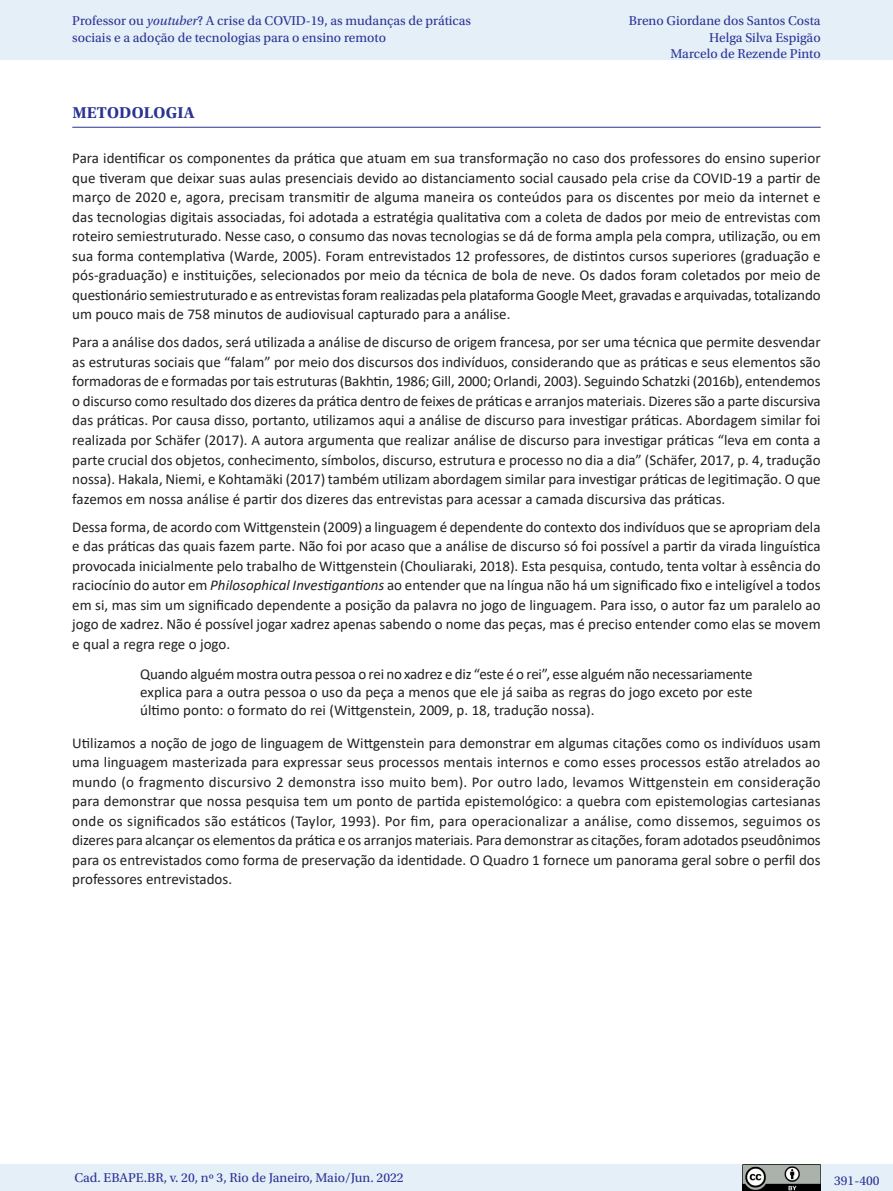
<style>
.page{position:relative;width:893px;height:1191px;background:#fff}
.page>*{position:absolute;margin:0;border:0;box-sizing:border-box;transform-origin:0 0}
._07_1_sub_1{font:700 16.5px "Utopia Std";letter-spacing:.01em;color:#2b3393}
._06_0_texto{font:15px/19.5px "Calibri";color:#231f20;text-align:justify}
._06_2_citação{font:15px/18px "Calibri";color:#231f20;text-align:justify}
.t1{font:13.5px/16.5px "Utopia Std";color:#2b3393}
.s1{font-style:italic}
</style>
<div class="page">
<div style="left:0;top:0;width:893px;height:60px;background:#e4eff8"></div>
<div style="left:0;top:1164px;width:893px;height:27px;background:#e4eff8"></div>
<img style="left:743px;top:1164px;width:78px;height:27px">
<hr style="left:72px;top:127px;width:749px;height:1px;background:#2b3393">
<p class="t1" style="left:72px;top:13px;width:400px">Professor ou <span class="s1">youtuber</span>? A crise da COVID-19, as mudanças de práticas sociais e a adoção de tecnologias para o ensino remoto</p>
<p class="t1" style="left:629px;top:13px;width:193px;text-align:right">Breno Giordane dos Santos Costa<br>Helga Silva Espigão<br>Marcelo de Rezende Pinto</p>
<p class="_07_1_sub_1" style="left:72px;top:103px;width:124px">METODOLOGIA</p>
<p class="_06_0_texto" style="left:72px;top:148px;width:750px">Para identificar os componentes da prática que atuam em sua transformação no caso dos professores do ensino superior que tiveram que deixar suas aulas presenciais devido ao distanciamento social causado pela crise da COVID-19 a partir de março de 2020 e, agora, precisam transmitir de alguma maneira os conteúdos para os discentes por meio da internet e das tecnologias digitais associadas, foi adotada a estratégia qualitativa com a coleta de dados por meio de entrevistas com roteiro semiestruturado. Nesse caso, o consumo das novas tecnologias se dá de forma ampla pela compra, utilização, ou em sua forma contemplativa (Warde, 2005). Foram entrevistados 12 professores, de distintos cursos superiores (graduação e pós-graduação) e instituições, selecionados por meio da técnica de bola de neve. Os dados foram coletados por meio de questionário semiestruturado e as entrevistas foram realizadas pela plataforma Google Meet, gravadas e arquivadas, totalizando um pouco mais de 758 minutos de audiovisual capturado para a análise.</p>
<p class="_06_0_texto" style="left:72px;top:332px;width:750px">Para a análise dos dados, será utilizada a análise de discurso de origem francesa, por ser uma técnica que permite desvendar as estruturas sociais que “falam” por meio dos discursos dos indivíduos, considerando que as práticas e seus elementos são formadoras de e formadas por tais estruturas (Bakhtin, 1986; Gill, 2000; Orlandi, 2003). Seguindo Schatzki (2016b), entendemos o discurso como resultado dos dizeres da prática dentro de feixes de práticas e arranjos materiais. Dizeres são a parte discursiva das práticas. Por causa disso, portanto, utilizamos aqui a análise de discurso para investigar práticas. Abordagem similar foi realizada por Schäfer (2017). A autora argumenta que realizar análise de discurso para investigar práticas “leva em conta a parte crucial dos objetos, conhecimento, símbolos, discurso, estrutura e processo no dia a dia” (Schäfer, 2017, p. 4, tradução nossa). Hakala, Niemi, e Kohtamäki (2017) também utilizam abordagem similar para investigar práticas de legitimação. O que fazemos em nossa análise é partir dos dizeres das entrevistas para acessar a camada discursiva das práticas.</p>
<p class="_06_0_texto" style="left:72px;top:516px;width:750px">Dessa forma, de acordo com Wittgenstein (2009) a linguagem é dependente do contexto dos indivíduos que se apropriam dela e das práticas das quais fazem parte. Não foi por acaso que a análise de discurso só foi possível a partir da virada linguística provocada inicialmente pelo trabalho de Wittgenstein (Chouliaraki, 2018). Esta pesquisa, contudo, tenta voltar à essência do raciocínio do autor em <span class="s1">Philosophical Investigantions</span> ao entender que na língua não há um significado fixo e inteligível a todos em si, mas sim um significado dependente a posição da palavra no jogo de linguagem. Para isso, o autor faz um paralelo ao jogo de xadrez. Não é possível jogar xadrez apenas sabendo o nome das peças, mas é preciso entender como elas se movem e qual a regra rege o jogo.</p>
<p class="_06_2_citação" style="left:140px;top:665px;width:614px">Quando alguém mostra outra pessoa o rei no xadrez e diz “este é o rei”, esse alguém não necessariamente explica para a outra pessoa o uso da peça a menos que ele já saiba as regras do jogo exceto por este último ponto: o formato do rei (Wittgenstein, 2009, p. 18, tradução nossa).</p>
<p class="_06_0_texto" style="left:72px;top:732px;width:750px">Utilizamos a noção de jogo de linguagem de Wittgenstein para demonstrar em algumas citações como os indivíduos usam uma linguagem masterizada para expressar seus processos mentais internos e como esses processos estão atrelados ao mundo (o fragmento discursivo 2 demonstra isso muito bem). Por outro lado, levamos Wittgenstein em consideração para demonstrar que nossa pesquisa tem um ponto de partida epistemológico: a quebra com epistemologias cartesianas onde os significados são estáticos (Taylor, 1993). Por fim, para operacionalizar a análise, como dissemos, seguimos os dizeres para alcançar os elementos da prática e os arranjos materiais. Para demonstrar as citações, foram adotados pseudônimos para os entrevistados como forma de preservação da identidade. O Quadro 1 fornece um panorama geral sobre o perfil dos professores entrevistados.</p>
<p class="t1" style="left:74px;top:1169px;width:331px">Cad. EBAPE.BR, v. 20, nº 3, Rio de Janeiro, Maio/Jun. 2022</p>
<p class="t1" style="left:834px;top:1172px;width:47px">391-400</p>
</div>
